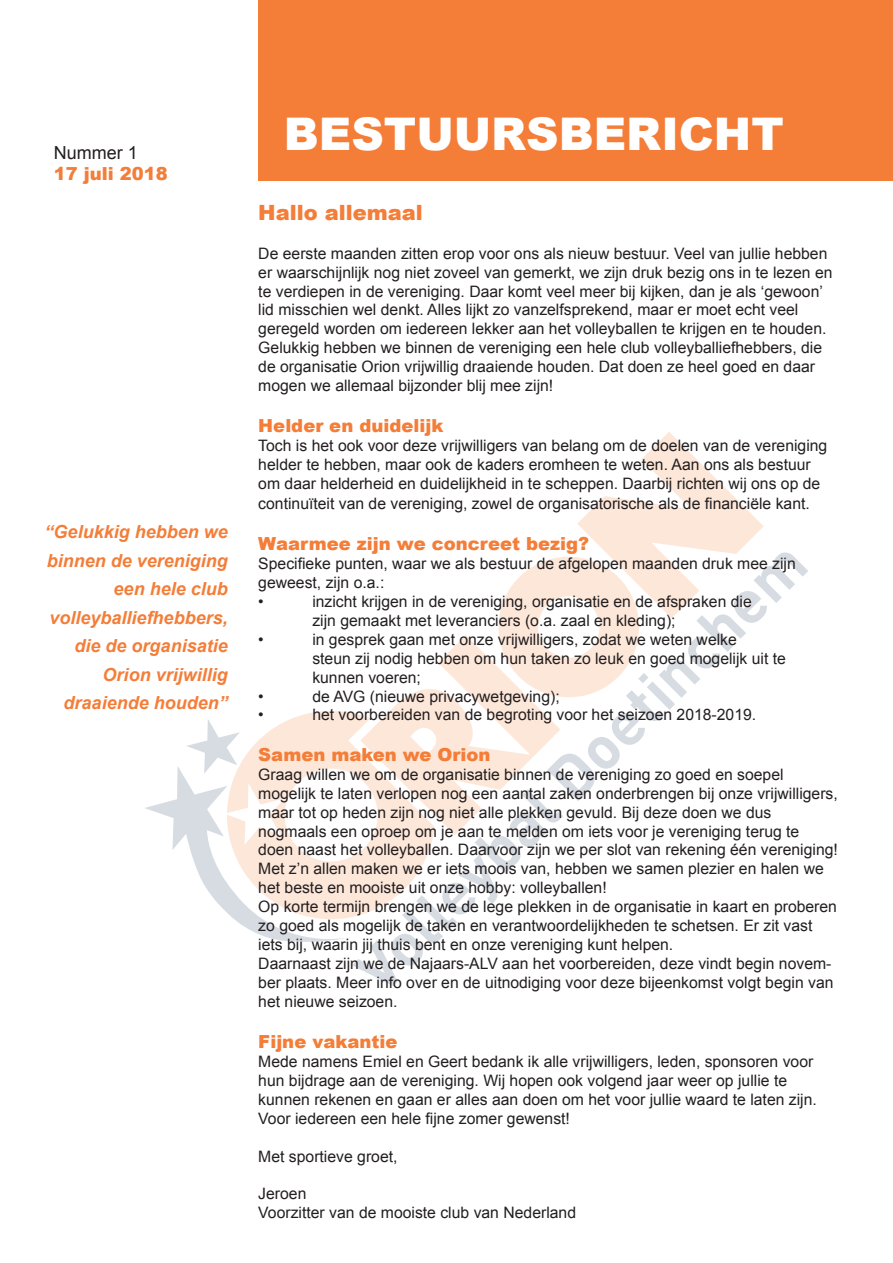
<style>
.page{position:relative;width:893px;height:1263px;background:#fff}
.page>*{position:absolute;margin:0;border:0;box-sizing:border-box;transform-origin:0 0}
.t1{font:900 45px "Arial";color:#fff}
.t2{font:900 21px "Arial";color:#f47d38}
.t3{font:italic 700 18px/28.5px "Arial";color:#f47d38;text-align:right}
.t4{font:900 18px "Arial";color:#f47d38}
.t5{font:18px "Arial";color:#231f20}
.t6{font:15.75px/18.9px "Arial";color:#231f20}
</style>
<div class="page">
<div style="left:258px;top:0;width:635px;height:181px;background:#f47d38"></div>
<svg style="left:145px;top:552px;width:663px;height:434px"></svg>
<svg style="left:227px;top:432px;width:537px;height:497px"></svg>
<p class="t5" style="left:54px;top:141px;width:86px">Nummer 1</p>
<p class="t4" style="left:54px;top:161px;width:116px">17 juli 2018</p>
<p class="t3" style="left:45px;top:518px;width:185px">“Gelukkig hebben we binnen de vereniging een hele club volleyballiefhebbers, die de organisatie<br>Orion vrijwillig draaiende houden”</p>
<h1 class="t1" style="left:284px;top:101px;width:501px">BESTUURSBERICHT</h1>
<h2 class="t2" style="left:258px;top:197px;width:166px">Hallo allemaal</h2>
<p class="t6" style="left:258px;top:244px;width:576px">De eerste maanden zitten erop voor ons als nieuw bestuur. Veel van jullie hebben er waarschijnlijk nog niet zoveel van gemerkt, we zijn druk bezig ons in te lezen en te verdiepen in de vereniging. Daar komt veel meer bij kijken, dan je als ‘gewoon’ lid misschien wel denkt. Alles lijkt zo vanzelfsprekend, maar er moet echt veel geregeld worden om iedereen lekker aan het volleyballen te krijgen en te houden.<br>Gelukkig hebben we binnen de vereniging een hele club volleyballiefhebbers, die de organisatie Orion vrijwillig draaiende houden. Dat doen ze heel goed en daar mogen we allemaal bijzonder blij mee zijn!</p>
<p class="t4" style="left:258px;top:413px;width:187px">Helder en duidelijk</p>
<p class="t6" style="left:258px;top:436px;width:571px">Toch is het ook voor deze vrijwilligers van belang om de doelen van de vereniging helder te hebben, maar ook de kaders eromheen te weten. Aan ons als bestuur om daar helderheid en duidelijkheid in te scheppen. Daarbij richten wij ons op de continuïteit van de vereniging, zowel de organisatorische als de financiële kant.</p>
<p class="t4" style="left:258px;top:531px;width:332px">Waarmee zijn we concreet bezig?</p>
<p class="t6" style="left:258px;top:554px;width:539px">Specifieke punten, waar we als bestuur de afgelopen maanden druk mee zijn geweest, zijn o.a.:<br>•</p>
<p class="t6" style="left:312px;top:592px;width:441px">inzicht krijgen in de vereniging, organisatie en de afspraken die zijn gemaakt met leveranciers (o.a. zaal en kleding);</p>
<p class="t6" style="left:258px;top:630px;width:7px">•</p>
<p class="t6" style="left:312px;top:630px;width:475px">in gesprek gaan met onze vrijwilligers, zodat we weten welke<br>steun zij nodig hebben om hun taken zo leuk en goed mogelijk uit te kunnen voeren;</p>
<p class="t6" style="left:258px;top:687px;width:7px">•</p>
<p class="t6" style="left:312px;top:687px;width:249px">de AVG (nieuwe privacywetgeving);</p>
<p class="t6" style="left:258px;top:706px;width:7px">•</p>
<p class="t6" style="left:312px;top:706px;width:445px">het voorbereiden van de begroting voor het seizoen 2018-2019.</p>
<p class="t4" style="left:258px;top:741px;width:234px">Samen maken we Orion</p>
<p class="t6" style="left:258px;top:765px;width:581px">Graag willen we om de organisatie binnen de vereniging zo goed en soepel mogelijk te laten verlopen nog een aantal zaken onderbrengen bij onze vrijwilligers, maar tot op heden zijn nog niet alle plekken gevuld. Bij deze doen we dus nogmaals een oproep om je aan te melden om iets voor je vereniging terug te doen naast het volleyballen. Daarvoor zijn we per slot van rekening één vereniging!<br>Met z’n allen maken we er iets moois van, hebben we samen plezier en halen we het beste en mooiste uit onze hobby: volleyballen!<br>Op korte termijn brengen we de lege plekken in de organisatie in kaart en proberen zo goed als mogelijk de taken en verantwoordelijkheden te schetsen. Er zit vast iets bij, waarin jij thuis bent en onze vereniging kunt helpen.<br>Daarnaast zijn we de Najaars-ALV aan het voorbereiden, deze vindt begin novem&shy;ber plaats. Meer info over en de uitnodiging voor deze bijeenkomst volgt begin van het nieuwe seizoen.</p>
<p class="t4" style="left:258px;top:1028px;width:141px">Fijne vakantie</p>
<p class="t6" style="left:258px;top:1052px;width:560px">Mede namens Emiel en Geert bedank ik alle vrijwilligers, leden, sponsoren voor hun bijdrage aan de vereniging. Wij hopen ook volgend jaar weer op jullie te kunnen rekenen en gaan er alles aan doen om het voor jullie waard te laten zijn.<br>Voor iedereen een hele fijne zomer gewenst!</p>
<p class="t6" style="left:258px;top:1147px;width:141px">Met sportieve groet,</p>
<p class="t6" style="left:258px;top:1184px;width:319px">Jeroen<br>Voorzitter van de mooiste club van Nederland</p>
</div>
